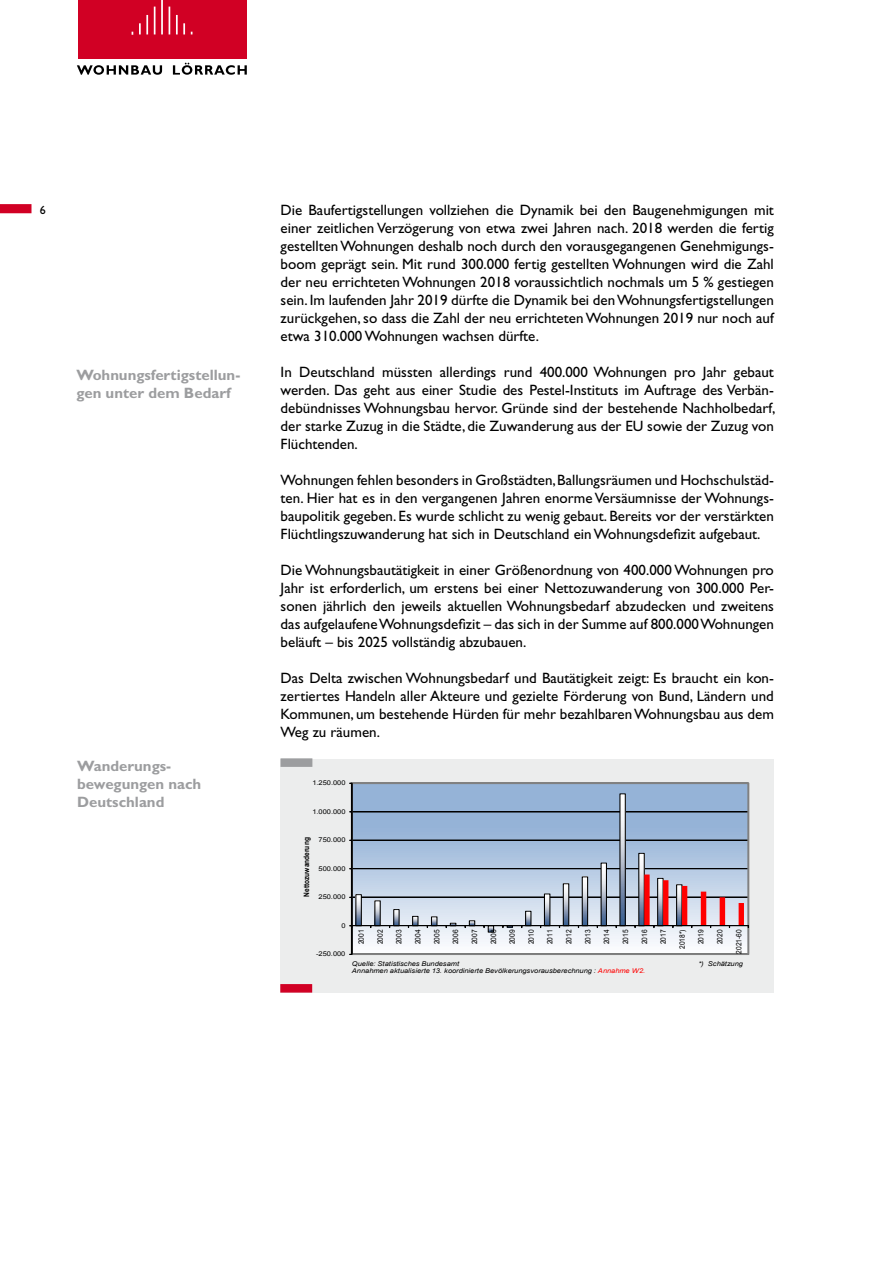
<style>
.page{position:relative;width:893px;height:1263px;background:#fff}
.page>*{position:absolute;margin:0;border:0;box-sizing:border-box;transform-origin:0 0}
.t1{font:15px/18px "Gill Sans";color:#000;text-align:justify}
.t2{font:700 15px/18px "Gill Sans";color:#9c9d9f}
.t3{font:12px "Gill Sans";color:#000}
.t4{font:7.5px "Arial";color:#000;scale:.88 1}
.t5{font:700 7.5px "Arial";color:#000;scale:.88 1}
.t6{font:italic 6.6px "Arial";letter-spacing:-.005em;color:#000;scale:1.14 1}
.t7{font:6.6px "Arial";letter-spacing:-.005em;color:#000;scale:1.14 1}
.s1{color:#f00}
</style>
<div class="page">
<svg style="left:0;top:204px;width:32px;height:9px"></svg>
<div style="left:78px;top:0;width:168px;height:58px;background:#d10024"></div>
<svg style="left:77px;top:65px;width:85px;height:10px"></svg>
<svg style="left:173px;top:63px;width:74px;height:12px"></svg>
<hr style="left:161px;top:0;width:2px;height:34px;background:#fff">
<svg style="left:154px;top:7px;width:1px;height:27px"></svg>
<svg style="left:139px;top:15px;width:9px;height:19px"></svg>
<svg style="left:169px;top:7px;width:1px;height:27px"></svg>
<svg style="left:176px;top:15px;width:9px;height:19px"></svg>
<div style="left:281px;top:759px;width:493px;height:234px;background:#eceded"></div>
<div style="left:280px;top:758px;width:32px;height:9px;background:#9c9d9f;border:2px solid #9c9d9f"></div>
<svg style="left:280px;top:984px;width:32px;height:8px"></svg>
<svg style="left:351px;top:783px;width:398px;height:172px"></svg>
<div style="left:355px;top:894px;width:7px;height:32px;border:1px solid #000"></div>
<div style="left:374px;top:900px;width:7px;height:26px;border:1px solid #000"></div>
<div style="left:488px;top:925px;width:6px;height:7px;border:1px solid #000"></div>
<div style="left:619px;top:793px;width:7px;height:133px;border:1px solid #000"></div>
<div style="left:352px;top:783px;width:1px;height:171px;border:1px solid #000"></div>
<div style="left:352px;top:925px;width:396px;height:1px;border:1px solid #000"></div>
<svg style="left:350px;top:894px;width:11px;height:34px"></svg>
<svg style="left:371px;top:901px;width:9px;height:27px"></svg>
<svg style="left:389px;top:909px;width:10px;height:19px"></svg>
<svg style="left:408px;top:916px;width:10px;height:12px"></svg>
<svg style="left:427px;top:917px;width:10px;height:11px"></svg>
<svg style="left:446px;top:923px;width:10px;height:5px"></svg>
<svg style="left:465px;top:920px;width:10px;height:8px"></svg>
<svg style="left:484px;top:925px;width:9px;height:8px"></svg>
<svg style="left:503px;top:925px;width:10px;height:3px"></svg>
<svg style="left:522px;top:911px;width:9px;height:17px"></svg>
<svg style="left:540px;top:894px;width:10px;height:34px"></svg>
<svg style="left:559px;top:884px;width:10px;height:44px"></svg>
<svg style="left:578px;top:877px;width:10px;height:51px"></svg>
<svg style="left:597px;top:863px;width:10px;height:65px"></svg>
<svg style="left:616px;top:794px;width:9px;height:134px"></svg>
<svg style="left:635px;top:853px;width:114px;height:75px"></svg>
<p class="t3" style="left:40px;top:203px;width:7px">6</p>
<p class="t1" style="left:281px;top:201px;width:495px">Die Baufertigstellungen vollziehen die Dynamik bei den Baugenehmigungen mit einer zeitlichen Verzögerung von etwa zwei Jahren nach. 2018 werden die fertig gestellten Wohnungen deshalb noch durch den vorausgegangenen Genehmigungs&shy;boom geprägt sein. Mit rund 300.000 fertig gestellten Wohnungen wird die Zahl der neu errichteten Wohnungen 2018 voraussichtlich nochmals um 5 % gestiegen sein. Im laufenden Jahr 2019 dürfte die Dynamik bei den Wohnungsfertigstellungen zurückgehen, so dass die Zahl der neu errichteten Wohnungen 2019 nur noch auf etwa 310.000 Wohnungen wachsen dürfte.</p>
<p class="t1" style="left:281px;top:363px;width:496px">In Deutschland müssten allerdings rund 400.000 Wohnungen pro Jahr gebaut werden. Das geht aus einer Studie des Pestel-Instituts im Auftrage des Verbän&shy;debündnisses Wohnungsbau hervor. Gründe sind der bestehende Nachholbedarf, der starke Zuzug in die Städte, die Zuwanderung aus der EU sowie der Zuzug von Flüchtenden.</p>
<p class="t1" style="left:281px;top:471px;width:495px">Wohnungen fehlen besonders in Großstädten, Ballungsräumen und Hochschulstäd&shy;ten. Hier hat es in den vergangenen Jahren enorme Versäumnisse der Wohnungs&shy;baupolitik gegeben. Es wurde schlicht zu wenig gebaut. Bereits vor der verstärkten Flüchtlingszuwanderung hat sich in Deutschland ein Wohnungsdefizit aufgebaut.</p>
<p class="t1" style="left:281px;top:561px;width:495px">Die Wohnungsbautätigkeit in einer Größenordnung von 400.000 Wohnungen pro Jahr ist erforderlich, um erstens bei einer Nettozuwanderung von 300.000 Per&shy;sonen jährlich den jeweils aktuellen Wohnungsbedarf abzudecken und zweitens das aufgelaufene Wohnungsdefizit – das sich in der Summe auf 800.000 Wohnungen beläuft – bis 2025 vollständig abzubauen.</p>
<p class="t1" style="left:281px;top:669px;width:495px">Das Delta zwischen Wohnungsbedarf und Bautätigkeit zeigt: Es braucht ein kon&shy;zertiertes Handeln aller Akteure und gezielte Förderung von Bund, Ländern und Kommunen, um bestehende Hürden für mehr bezahlbaren Wohnungsbau aus dem Weg zu räumen.</p>
<p class="t2" style="left:77px;top:366px;width:165px">Wohnungsfertigstellun&shy;gen unter dem Bedarf</p>
<p class="t2" style="left:77px;top:757px;width:126px">Wanderungs&shy;bewegungen nach<br>Deutschland</p>
<p class="t7" style="left:312px;top:779px;width:31px">1.250.000</p>
<p class="t7" style="left:312px;top:807px;width:31px">1.000.000</p>
<p class="t5" style="left:301px;top:896px;width:69px;rotate:-90deg">Nettozuwanderung</p>
<p class="t7" style="left:319px;top:836px;width:25px">750.000</p>
<p class="t7" style="left:319px;top:864px;width:25px">500.000</p>
<p class="t7" style="left:319px;top:893px;width:25px">250.000</p>
<p class="t7" style="left:341px;top:921px;width:5px">0</p>
<p class="t7" style="left:316px;top:949px;width:27px">-250.000</p>
<p class="t4" style="left:356px;top:944px;width:18px;rotate:-90deg">2001</p>
<p class="t4" style="left:375px;top:944px;width:18px;rotate:-90deg">2002</p>
<p class="t4" style="left:394px;top:944px;width:18px;rotate:-90deg">2003</p>
<p class="t4" style="left:413px;top:944px;width:18px;rotate:-90deg">2004</p>
<p class="t4" style="left:432px;top:944px;width:18px;rotate:-90deg">2005</p>
<p class="t4" style="left:451px;top:944px;width:18px;rotate:-90deg">2006</p>
<p class="t4" style="left:470px;top:944px;width:18px;rotate:-90deg">2007</p>
<p class="t4" style="left:488px;top:944px;width:18px;rotate:-90deg">2008</p>
<p class="t4" style="left:507px;top:944px;width:18px;rotate:-90deg">2009</p>
<p class="t4" style="left:526px;top:944px;width:18px;rotate:-90deg">2010</p>
<p class="t4" style="left:545px;top:944px;width:18px;rotate:-90deg">2011</p>
<p class="t4" style="left:564px;top:944px;width:18px;rotate:-90deg">2012</p>
<p class="t4" style="left:583px;top:944px;width:18px;rotate:-90deg">2013</p>
<p class="t4" style="left:602px;top:944px;width:18px;rotate:-90deg">2014</p>
<p class="t4" style="left:621px;top:944px;width:18px;rotate:-90deg">2015</p>
<p class="t4" style="left:639px;top:944px;width:18px;rotate:-90deg">2016</p>
<p class="t4" style="left:658px;top:944px;width:18px;rotate:-90deg">2017</p>
<p class="t4" style="left:677px;top:949px;width:23px;rotate:-90deg">2018*)</p>
<p class="t4" style="left:696px;top:944px;width:18px;rotate:-90deg">2019</p>
<p class="t4" style="left:715px;top:944px;width:18px;rotate:-90deg">2020</p>
<p class="t4" style="left:734px;top:954px;width:29px;rotate:-90deg">2021-60</p>
<p class="t6" style="left:352px;top:959px;width:96px">Quelle: Statistisches Bundesamt</p>
<p class="t6" style="left:698px;top:959px;width:41px">*) Schätzung</p>
<p class="t6" style="left:352px;top:967px;width:259px">Annahmen aktualisierte 13. koordinierte Bevölkerungsvorausberechnung : <span class="s1">Annahme W2.</span></p>
</div>
